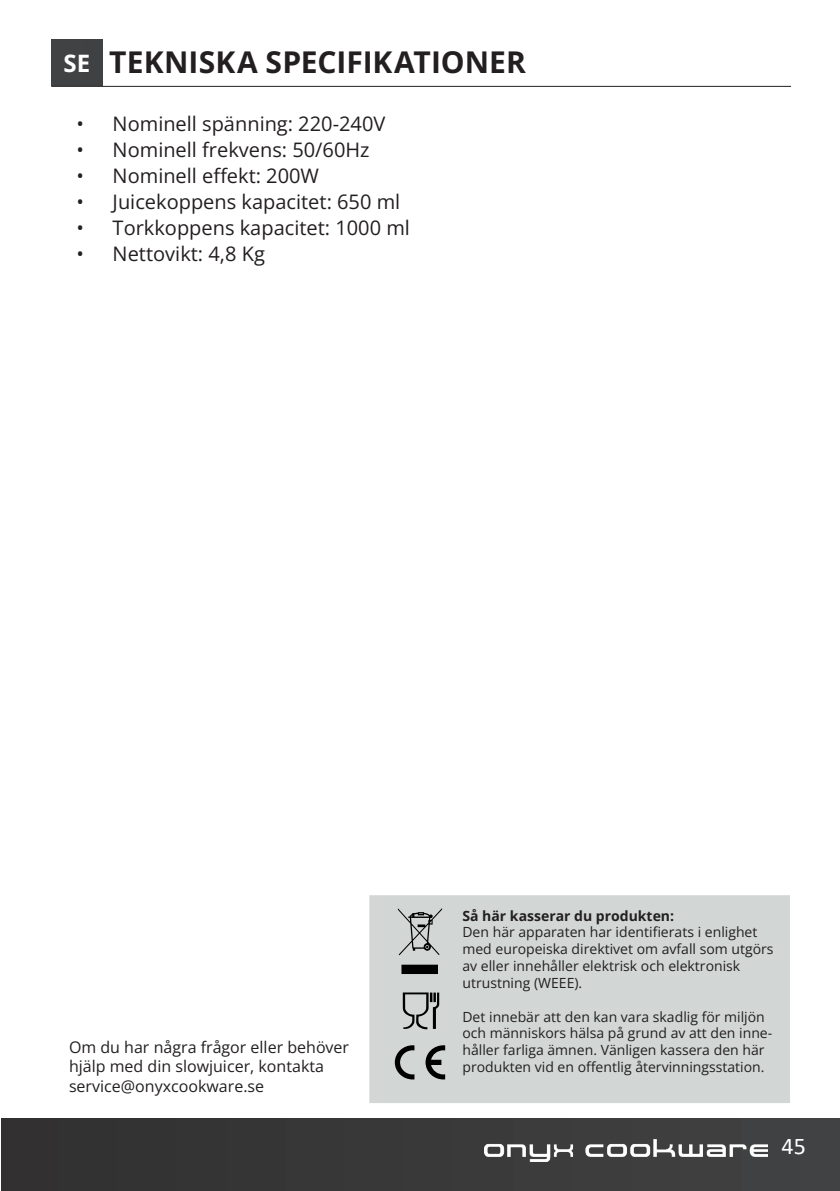
<style>
.page{position:relative;width:840px;height:1191px;background:#fff}
.page>*{position:absolute;margin:0;border:0;box-sizing:border-box;transform-origin:0 0}
.t1{font:30px "Open Sans";color:#231f20}
.t2{font:24px "Calibri";color:#fff}
.t3{font:24px "Open Sans";color:#fff}
.t4{font:20px "Open Sans";color:#231f20}
.t5{font:16px/19.2px "Open Sans";color:#231f20}
.t6{font:14px/16.8px "Open Sans";color:#231f20}
</style>
<div class="page">
<div style="left:1px;top:1119px;width:838px;height:72px;background:#383839"></div>
<img style="left:484px;top:1140px;width:283px;height:21px">
<div style="left:51px;top:40px;width:51px;height:45px;background:#414243"></div>
<hr style="left:51px;top:86px;width:739px;height:1px;background:#231f20">
<div style="left:369px;top:895px;width:420px;height:208px;background:#d2d7d6"></div>
<svg style="left:397px;top:908px;width:45px;height:66px"></svg>
<svg style="left:394px;top:1045px;width:20px;height:34px"></svg>
<svg style="left:425px;top:1045px;width:20px;height:34px"></svg>
<svg style="left:402px;top:992px;width:37px;height:37px"></svg>
<p class="t3" style="left:63px;top:47px;width:28px">SE</p>
<p class="t1" style="left:109px;top:41px;width:418px">TEKNISKA SPECIFIKATIONER</p>
<p class="t4" style="left:77px;top:110px;width:310px">• Nominell spänning: 220-240V</p>
<p class="t4" style="left:77px;top:136px;width:294px">• Nominell frekvens: 50/60Hz</p>
<p class="t4" style="left:77px;top:162px;width:244px">• Nominell effekt: 200W</p>
<p class="t4" style="left:77px;top:188px;width:325px">• Juicekoppens kapacitet: 650 ml</p>
<p class="t4" style="left:77px;top:214px;width:335px">• Torkkoppens kapacitet: 1000 ml</p>
<p class="t4" style="left:77px;top:240px;width:190px">• Nettovikt: 4,8 Kg</p>
<p class="t5" style="left:69px;top:1037px;width:281px">Om du har några frågor eller behöver hjälp med din slowjuicer, kontakta service@onyxcookware.se</p>
<p class="t6" style="left:462px;top:906px;width:213px">Så här kasserar du produkten:</p>
<p class="t6" style="left:462px;top:923px;width:312px">Den här apparaten har identifierats i enlighet med europeiska direktivet om avfall som utgörs av eller innehåller elektrisk och elektronisk utrustning (WEEE).</p>
<p class="t6" style="left:462px;top:1007px;width:311px">Det innebär att den kan vara skadlig för miljön och människors hälsa på grund av att den inne&shy;håller farliga ämnen. Vänligen kassera den här produkten vid en offentlig återvinningsstation.</p>
<h2 class="t2" style="left:781px;top:1129px;width:26px">45</h2>
</div>
